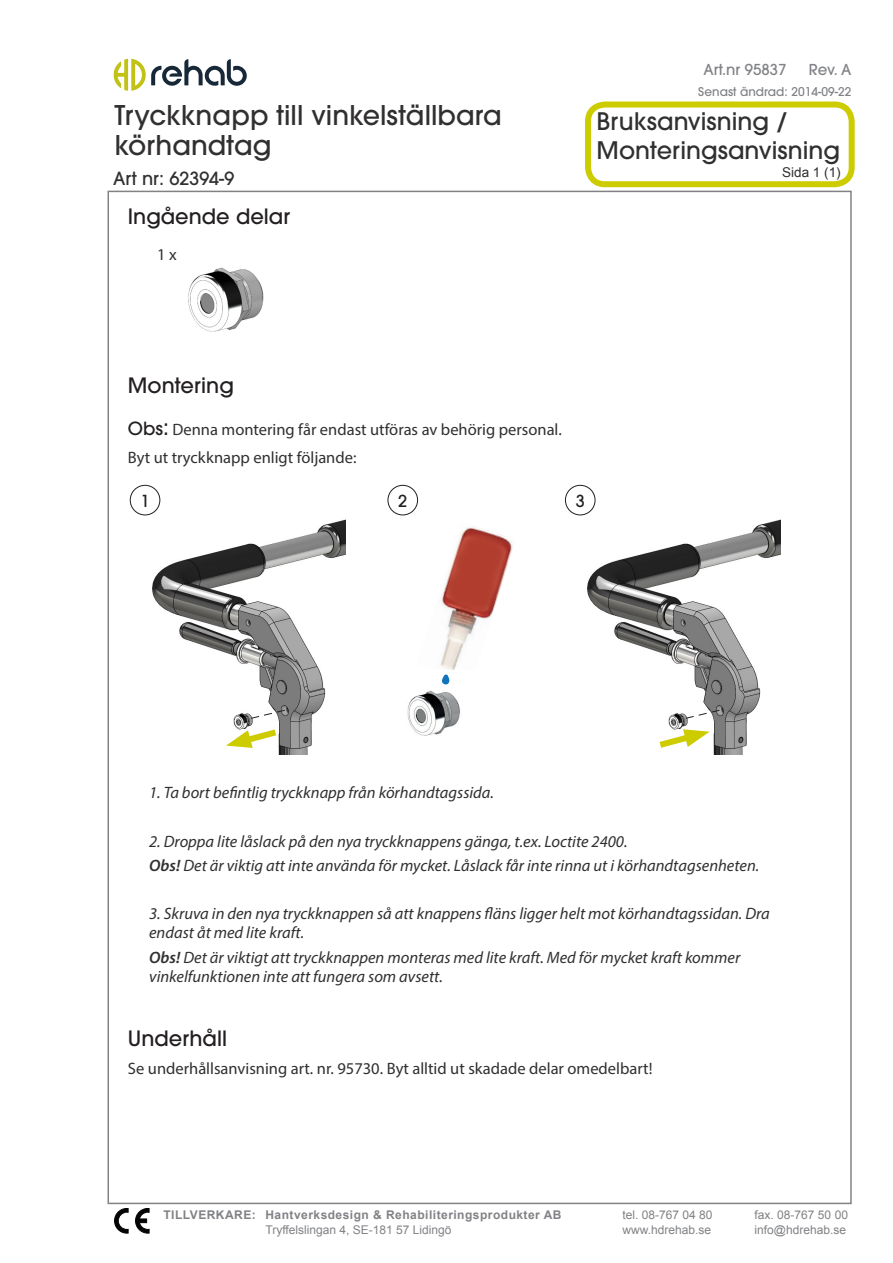
<style>
.page{position:relative;width:893px;height:1263px;background:#fff}
.page>*{position:absolute;margin:0;border:0;box-sizing:border-box;transform-origin:0 0}
.t1{font:500 27px/30px "ITC Avant Garde Pro";color:#312f30}
.t2{font:500 24px "ITC Avant Garde Pro";color:#312f30}
.Rubrik_1{font:500 21px "ITC Avant Garde Pro";color:#231f20}
.t3{font:500 18px "ITC Avant Garde Pro";color:#312f30}
.brödtext{font:italic 16.5px/19.8px "Myriad Pro";color:#312f30}
.brödtext-2{font:16.5px "Myriad Pro";color:#312f30}
.Rubrik_1-2{font:16.5px "Myriad Pro";color:#312f30}
.t4{font:500 16.5px "ITC Avant Garde Pro";color:#231f20}
.t5{font:500 15px "ITC Avant Garde Pro";color:#808285}
.t6{font:13.5px "Arial";color:#312f30}
.t7{font:12px "Arial";color:#808285}
.t8{font:700 12px "Arial";letter-spacing:.04em;color:#808285}
.t9{font:500 12px "ITC Avant Garde Pro";color:#808285}
.s1{font-family:"ITC Avant Garde Pro";font-weight:500;font-size:18px;color:#231f20}
.s2{font-family:"ITC Avant Garde Pro";font-weight:500;font-size:21px;color:#231f20}
.s3{font-weight:600}
</style>
<div class="page">
<svg style="left:114px;top:59px;width:133px;height:32px"></svg>
<div style="left:585px;top:102px;width:270px;height:85px;border:6px solid #cc0;border-radius:17px"></div>
<svg style="left:135px;top:1208px;width:14px;height:25px"></svg>
<svg style="left:115px;top:1208px;width:13px;height:25px"></svg>
<img style="left:152px;top:519px;width:193px;height:235px">
<img style="left:587px;top:519px;width:193px;height:235px">
<div style="left:387px;top:485px;width:31px;height:30px;border:1px solid #231f20;border-radius:50%"></div>
<div style="left:130px;top:485px;width:30px;height:30px;border:1px solid #231f20;border-radius:50%"></div>
<div style="left:565px;top:485px;width:30px;height:30px;border:1px solid #231f20;border-radius:50%"></div>
<img style="left:440px;top:527px;width:73px;height:143px">
<img style="left:407px;top:691px;width:53px;height:45px">
<svg style="left:442px;top:674px;width:8px;height:11px"></svg>
<svg style="left:226px;top:725px;width:57px;height:24px"></svg>
<svg style="left:653px;top:728px;width:57px;height:24px"></svg>
<svg style="left:250px;top:709px;width:36px;height:10px"></svg>
<svg style="left:685px;top:709px;width:35px;height:10px"></svg>
<img style="left:188px;top:267px;width:76px;height:65px">
<p class="t5" style="left:703px;top:60px;width:85px">Art.nr 95837</p>
<p class="t5" style="left:809px;top:60px;width:44px">Rev. A</p>
<p class="t1" style="left:115px;top:100px;width:389px">Tryckknapp till vinkelställbara körhandtag</p>
<p class="t3" style="left:113px;top:167px;width:123px">Art nr: 62394-9</p>
<p class="Rubrik_1" style="left:128px;top:202px;width:164px">Ingående delar</p>
<p class="brödtext-2" style="left:157px;top:245px;width:21px">1 x</p>
<p class="t9" style="left:698px;top:84px;width:155px">Senast ändrad: 2014-09-22</p>
<p class="t2" style="left:597px;top:106px;width:193px">Bruksanvisning /</p>
<p class="t2" style="left:597px;top:135px;width:245px">Monteringsanvisning</p>
<p class="t6" style="left:782px;top:163px;width:60px">Sida 1 (1)</p>
<p class="Rubrik_1" style="left:128px;top:372px;width:108px">Montering</p>
<p class="Rubrik_1-2" style="left:128px;top:419px;width:435px"><span class="s1">Obs</span><span class="s2">:</span> Denna montering får endast utföras av behörig personal.</p>
<p class="brödtext-2" style="left:128px;top:448px;width:230px">Byt ut tryckknapp enligt följande:</p>
<p class="t4" style="left:140px;top:490px;width:11px">1</p>
<p class="t4" style="left:398px;top:490px;width:11px">2</p>
<p class="t4" style="left:576px;top:490px;width:11px">3</p>
<p class="brödtext" style="left:149px;top:783px;width:346px">1. Ta bort befintlig tryckknapp från körhandtagssida.</p>
<p class="brödtext" style="left:149px;top:831px;width:480px">2. Droppa lite låslack på den nya tryckknappens gänga, t.ex. Loctite 2400.</p>
<p class="brödtext" style="left:149px;top:855px;width:612px"><span class="s3">Obs!</span> Det är viktig att inte använda för mycket. Låslack får inte rinna ut i körhandtagsenheten.</p>
<p class="brödtext" style="left:149px;top:903px;width:622px">3. Skruva in den nya tryckknappen så att knappens fläns ligger helt mot körhandtagssidan. Dra endast åt med lite kraft.</p>
<p class="brödtext" style="left:149px;top:947px;width:593px"><span class="s3">Obs!</span> Det är viktigt att tryckknappen monteras med lite kraft. Med för mycket kraft kommer vinkelfunktionen inte att fungera som avsett.</p>
<p class="Rubrik_1" style="left:128px;top:1025px;width:101px">Underhåll</p>
<p class="brödtext-2" style="left:128px;top:1058px;width:526px">Se underhållsanvisning art. nr. 95730. Byt alltid ut skadade delar omedelbart!</p>
<p class="t8" style="left:163px;top:1207px;width:400px">TILLVERKARE: Hantverksdesign &amp; Rehabiliteringsprodukter AB</p>
<p class="t7" style="left:265px;top:1222px;width:188px">Tryffelslingan 4, SE-181 57 Lidingö</p>
<p class="t7" style="left:623px;top:1207px;width:92px">tel. 08-767 04 80</p>
<p class="t7" style="left:755px;top:1207px;width:95px">fax. 08-767 50 00</p>
<p class="t7" style="left:623px;top:1222px;width:90px">www.hdrehab.se</p>
<p class="t7" style="left:755px;top:1222px;width:93px">info@hdrehab.se</p>
</div>
